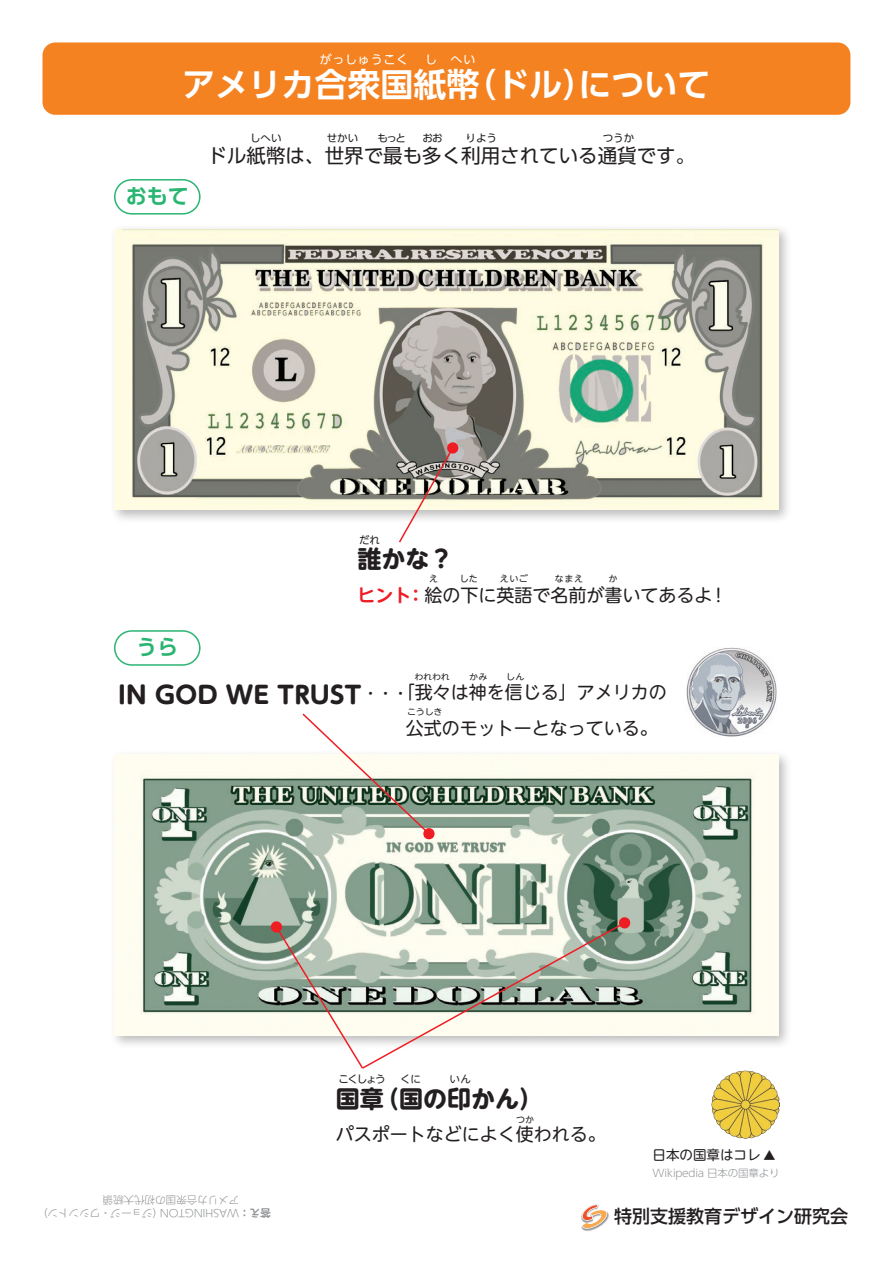
<style>
.page{position:relative;width:893px;height:1263px;background:#fff}
.page>*{position:absolute;margin:0;border:0;box-sizing:border-box;transform-origin:0 0}
.t1{font:700 33px "UD Shin Go Pro De";color:#fff}
.t2{font:700 24px "UD Shin M Go Pro";color:#231f20}
.t3{font:700 21px "UD Shin Go Pro De";color:#2bb572}
.t4{font:19.5px "UD Shin Go Pro";color:#231f20}
.t5{font:18px/36px "UD Shin M Go Pro";color:#231f20;text-align:center}
.t6{font:500 18px "UD Shin Go Pro";color:#231f20}
.t7{font:15px "UD Shin M Go Pro";color:#231f20}
.t8{font:13.5px "UD Shin M Go Pro";color:#231f20}
.t9{font:12px "UD Shin Go Pro";letter-spacing:.06em;color:#fff}
.t10{font:300 10.5px/13.5px "UD Shin Go Pro";color:#939598}
.t11{font:10.5px "UD Shin Go Pro";color:#231f20}
.t12{font:300 10.5px "UD Shin Go Pro";letter-spacing:-.02em;color:#939598}
.t13{font:10.5px "UD Shin M Go Pro";letter-spacing:-.12em;color:#231f20}
.t14{font:9px "UD Shin M Go Pro";letter-spacing:.06em;color:#231f20}
.t15{font:8.4px "UD Shin M Go Pro";letter-spacing:-.02em;color:#231f20;scale:1.07 1}
.s1{font-family:"UD Shin M Go Pro De";font-weight:700;color:#ee1d23}
.s2{font-family:"UD Shin Go Pro De";font-weight:700}
.s3{font-family:"Koz Go Pr 6 N";font-size:12px}
</style>
<div class="page">
<img style="left:582px;top:1213px;width:27px;height:18px">
<svg style="left:581px;top:1204px;width:27px;height:25px"></svg>
<img style="left:114px;top:754px;width:674px;height:291px">
<img style="left:115px;top:755px;width:663px;height:280px">
<svg style="left:301px;top:713px;width:134px;height:127px"></svg>
<img style="left:687px;top:647px;width:90px;height:90px">
<div style="left:43px;top:43px;width:807px;height:72px;background:#f58220;border-radius:13px"></div>
<svg style="left:270px;top:916px;width:361px;height:153px"></svg>
<img style="left:114px;top:228px;width:674px;height:292px">
<img style="left:115px;top:229px;width:663px;height:281px">
<div style="left:114px;top:179px;width:87px;height:36px;border:2px solid #2bb572;border-radius:17px"></div>
<div style="left:114px;top:630px;width:87px;height:36px;border:2px solid #2bb572;border-radius:17px"></div>
<svg style="left:397px;top:441px;width:62px;height:102px"></svg>
<img style="left:711px;top:1071px;width:68px;height:68px">
<p class="t9" style="left:320px;top:50px;width:90px">がっしゅうこく</p>
<p class="t9" style="left:425px;top:50px;width:52px">し　へい</p>
<h1 class="t1" style="left:182px;top:57px;width:529px">アメリカ合衆国紙幣（ドル）について</h1>
<p class="t11" style="left:250px;top:130px;width:33px">しへい</p>
<p class="t11" style="left:327px;top:130px;width:33px">せかい</p>
<p class="t11" style="left:378px;top:130px;width:30px">もっと</p>
<p class="t11" style="left:422px;top:130px;width:22px">おお</p>
<p class="t11" style="left:465px;top:130px;width:33px">りよう</p>
<p class="t11" style="left:603px;top:130px;width:33px">つうか</p>
<p class="t3" style="left:126px;top:179px;width:64px">おもて</p>
<p class="t4" style="left:208px;top:140px;width:489px">ドル紙幣は、世界で最も多く利用されている通貨です。</p>
<p class="t3" style="left:136px;top:630px;width:43px">うら</p>
<p class="t13" style="left:359px;top:531px;width:22px">だれ</p>
<h2 class="t2" style="left:357px;top:540px;width:97px">誰かな？</h2>
<p class="t14" style="left:429px;top:571px;width:10px">え</p>
<p class="t14" style="left:460px;top:571px;width:20px">した</p>
<p class="t14" style="left:500px;top:571px;width:30px">えいご</p>
<p class="t14" style="left:555px;top:571px;width:30px">なまえ</p>
<p class="t14" style="left:608px;top:571px;width:10px">か</p>
<p class="t5" style="left:357px;top:576px;width:372px"><span class="s1">ヒント：</span>絵の下に英語で名前が書いてあるよ！</p>
<p class="t15" style="left:414px;top:670px;width:35px">われわれ</p>
<p class="t15" style="left:407px;top:705px;width:35px">こうしき</p>
<p class="t15" style="left:469px;top:670px;width:19px">かみ</p>
<p class="t15" style="left:506px;top:670px;width:19px">しん</p>
<h2 class="t2" style="left:118px;top:675px;width:245px">IN GOD WE TRUST</h2>
<p class="t5" style="left:397px;top:673px;width:271px">「我々は神を信じる」アメリカの公式のモットーとなっている。</p>
<p class="t7" style="left:363px;top:681px;width:46px">・・・</p>
<p class="t13" style="left:338px;top:1071px;width:49px">こくしょう</p>
<p class="t13" style="left:400px;top:1071px;width:22px">くに</p>
<p class="t13" style="left:450px;top:1071px;width:23px">いん</p>
<h2 class="t2" style="left:336px;top:1079px;width:209px">国章（国の印かん）</h2>
<p class="t10" style="left:271px;top:1220px;width:169px;rotate:-180deg"><span class="s2">答え：</span>WASHINGTON<br>　　　アメリカ合衆国の初代大統領</p>
<p class="t10" style="left:163px;top:1220px;width:127px;rotate:-180deg">（ジョージ・ワシントン）</p>
<p class="t14" style="left:516px;top:1112px;width:20px">つか</p>
<p class="t5" style="left:336px;top:1115px;width:271px">パスポートなどによく使われる。</p>
<p class="t8" style="left:653px;top:1144px;width:124px">日本の国章はコレ <span class="s3">▲</span></p>
<p class="t12" style="left:653px;top:1165px;width:128px">Wikipedia 日本の国章より</p>
<p class="t6" style="left:614px;top:1202px;width:235px">特別支援教育デザイン研究会</p>
</div>
